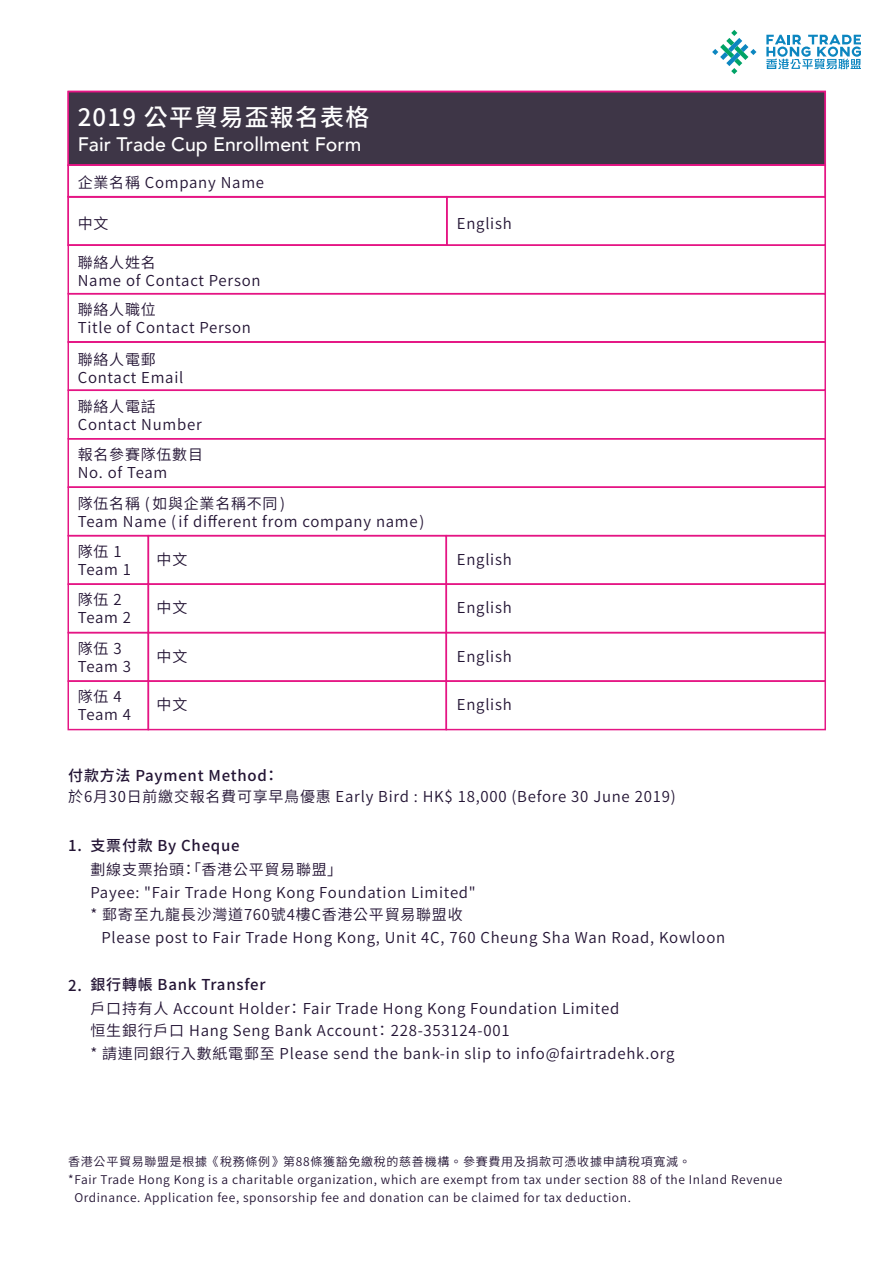
<style>
.page{position:relative;width:893px;height:1263px;background:#fff}
.page>*{position:absolute;margin:0;border:0;box-sizing:border-box;transform-origin:0 0}
.t1{font:500 24px "Noto Sans CJ Ktc";letter-spacing:.05em;color:#fff}
.t2{font:500 19.5px "Avenir";color:#fff}
.t3{font:600 15px/18px "Noto Sans CJ Ktc";letter-spacing:.05em;color:#231434}
.t4{font:500 15px "Noto Sans CJ Ktc";letter-spacing:.05em;color:#231434}
.t5{font:600 12px "Noto Sans CJ Ktc";letter-spacing:.05em;color:#231434}
</style>
<div class="page">
<div style="left:68px;top:92px;width:757px;height:73px;background:#3e3647"></div>
<div style="left:68px;top:91px;width:758px;height:75px;border:2px solid #e51584"></div>
<div style="left:68px;top:164px;width:758px;height:33px;border:2px solid #e51584"></div>
<div style="left:68px;top:196px;width:379px;height:50px;border:2px solid #e51584"></div>
<div style="left:446px;top:196px;width:380px;height:50px;border:2px solid #e51584"></div>
<div style="left:68px;top:244px;width:758px;height:50px;border:2px solid #e51584"></div>
<div style="left:68px;top:293px;width:758px;height:50px;border:2px solid #e51584"></div>
<div style="left:68px;top:341px;width:758px;height:50px;border:2px solid #e51584"></div>
<div style="left:68px;top:389px;width:758px;height:50px;border:2px solid #e51584"></div>
<div style="left:68px;top:535px;width:81px;height:50px;border:2px solid #e51584"></div>
<div style="left:446px;top:583px;width:380px;height:50px;border:2px solid #e51584"></div>
<div style="left:148px;top:583px;width:299px;height:50px;border:2px solid #e51584"></div>
<div style="left:68px;top:583px;width:81px;height:50px;border:2px solid #e51584"></div>
<div style="left:446px;top:632px;width:380px;height:50px;border:2px solid #e51584"></div>
<div style="left:148px;top:632px;width:299px;height:50px;border:2px solid #e51584"></div>
<div style="left:68px;top:632px;width:81px;height:50px;border:2px solid #e51584"></div>
<div style="left:446px;top:680px;width:380px;height:50px;border:2px solid #e51584"></div>
<div style="left:148px;top:680px;width:299px;height:50px;border:2px solid #e51584"></div>
<div style="left:68px;top:680px;width:81px;height:50px;border:2px solid #e51584"></div>
<div style="left:68px;top:438px;width:758px;height:50px;border:2px solid #e51584"></div>
<div style="left:68px;top:486px;width:758px;height:50px;border:2px solid #e51584"></div>
<svg style="left:712px;top:30px;width:44px;height:44px"></svg>
<svg style="left:766px;top:35px;width:95px;height:34px"></svg>
<h1 class="t1" style="left:78px;top:103px;width:293px">2019 公平貿易盃報名表格</h1>
<h2 class="t2" style="left:78px;top:127px;width:285px">Fair Trade Cup Enrollment Form</h2>
<p class="t3" style="left:78px;top:174px;width:188px">企業名稱 Company Name</p>
<p class="t3" style="left:78px;top:215px;width:32px">中文</p>
<p class="t3" style="left:457px;top:215px;width:56px">English</p>
<p class="t3" style="left:78px;top:253px;width:184px">聯絡人姓名<br>Name of Contact Person</p>
<p class="t3" style="left:78px;top:301px;width:175px">聯絡人職位<br>Title of Contact Person</p>
<p class="t3" style="left:78px;top:350px;width:107px">聯絡人電郵<br>Contact Email</p>
<p class="t3" style="left:78px;top:397px;width:125px">聯絡人電話<br>Contact Number</p>
<p class="t3" style="left:78px;top:446px;width:127px">報名參賽隊伍數目<br>No. of Team</p>
<p class="t3" style="left:78px;top:495px;width:348px">隊伍名稱 ( 如與企業名稱不同 )<br>Team Name ( if different from company name)</p>
<p class="t3" style="left:78px;top:543px;width:55px">隊伍 1<br>Team 1</p>
<p class="t3" style="left:78px;top:591px;width:55px">隊伍 2<br>Team 2</p>
<p class="t3" style="left:78px;top:640px;width:55px">隊伍 3<br>Team 3</p>
<p class="t3" style="left:78px;top:688px;width:55px">隊伍 4<br>Team 4</p>
<p class="t3" style="left:157px;top:550px;width:32px">中文</p>
<p class="t3" style="left:457px;top:550px;width:56px">English</p>
<p class="t3" style="left:157px;top:599px;width:32px">中文</p>
<p class="t3" style="left:457px;top:599px;width:56px">English</p>
<p class="t3" style="left:157px;top:647px;width:32px">中文</p>
<p class="t3" style="left:457px;top:647px;width:56px">English</p>
<p class="t3" style="left:157px;top:696px;width:32px">中文</p>
<p class="t3" style="left:457px;top:696px;width:56px">English</p>
<p class="t4" style="left:68px;top:767px;width:212px">付款方法 Payment Method：</p>
<p class="t3" style="left:68px;top:787px;width:609px">於6月30日前繳交報名費可享早鳥優惠 Early Bird : HK$ 18,000 (Before 30 June 2019)</p>
<p class="t4" style="left:68px;top:836px;width:173px">1. 支票付款 By Cheque</p>
<p class="t3" style="left:91px;top:861px;width:253px">劃線支票抬頭：「香港公平貿易聯盟」</p>
<p class="t3" style="left:91px;top:884px;width:387px">Payee: "Fair Trade Hong Kong Foundation Limited"</p>
<p class="t3" style="left:91px;top:906px;width:374px">* 郵寄至九龍長沙灣道760號4樓C香港公平貿易聯盟收</p>
<p class="t3" style="left:101px;top:929px;width:625px">Please post to Fair Trade Hong Kong, Unit 4C, 760 Cheung Sha Wan Road, Kowloon</p>
<p class="t4" style="left:68px;top:976px;width:199px">2. 銀行轉帳 Bank Transfer</p>
<p class="t3" style="left:91px;top:997px;width:585px;line-height:22.5px">戶口持有人 Account Holder： Fair Trade Hong Kong Foundation Limited<br>恒生銀行戶口 Hang Seng Bank Account： 228-353124-001<br>* 請連同銀行入數紙電郵至 Please send the bank-in slip to info@fairtradehk.org</p>
<p class="t5" style="left:68px;top:1155px;width:624px">香港公平貿易聯盟是根據《稅務條例》第88條獲豁免繳稅的慈善機構。參賽費用及捐款可憑收據申請稅項寬減。</p>
<p class="t5" style="left:68px;top:1173px;width:716px">*Fair Trade Hong Kong is a charitable organization, which are exempt from tax under section 88 of the Inland Revenue</p>
<p class="t5" style="left:74px;top:1191px;width:558px">Ordinance. Application fee, sponsorship fee and donation can be claimed for tax deduction.</p>
</div>
